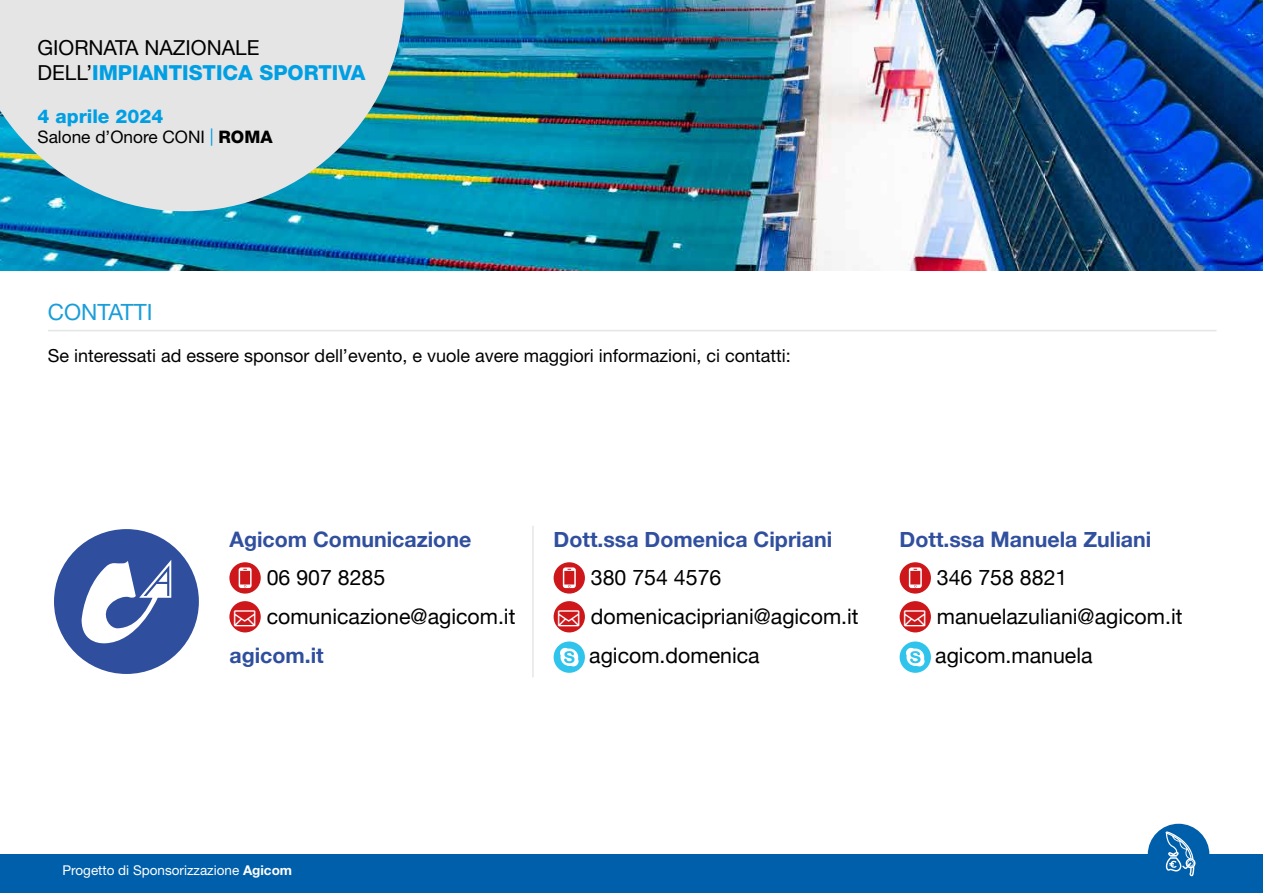
<style>
.page{position:relative;width:1263px;height:893px;background:#fff}
.page>*{position:absolute;margin:0;border:0;box-sizing:border-box;transform-origin:0 0}
.t1{font:22.5px "Helvetica Neue LT Std";color:#1a9dd9}
.t2{font:21.3px/38.8px "Helvetica Neue";color:#000}
.t3{font:700 21.3px "Helvetica Neue";color:#304f9e}
.t4{font:700 21.3px "Helvetica Neue";color:#2f4f9e}
.t5{font:20.7px/24.9px "Helvetica Neue LT Std";color:#000}
.t6{font:800 19.05px "Helvetica Neue LT Std";color:#009fe3}
.t7{font:18px "Helvetica Neue LT Std";color:#000}
.t8{font:17.25px "Helvetica Neue LT Std";color:#000}
.t9{font:13.5px "Helvetica Neue LT Std";color:#fff}
.s1{font-weight:800;color:#009fe3}
.s2{color:#009fe3}
.s3{font-weight:800}
.s4{font-weight:700}
</style>
<div class="page">
<img style="left:0;top:0;width:1263px;height:271px">
<svg style="left:0;top:0;width:405px;height:211px;background:#bed5d9"></svg>
<hr style="left:48px;top:330px;width:1168px;height:1px;background:#e5e5e5">
<svg style="left:229px;top:562px;width:32px;height:32px"></svg>
<svg style="left:239px;top:567px;width:13px;height:21px"></svg>
<div style="left:229px;top:601px;width:32px;height:31px;background:#cd171a;border-radius:50%"></div>
<div style="left:54px;top:529px;width:145px;height:145px;background:#2f4f9e;border-radius:50%"></div>
<svg style="left:82px;top:560px;width:89px;height:84px"></svg>
<div style="left:554px;top:641px;width:31px;height:32px;background:#30c4ed;border-radius:50%"></div>
<svg style="left:560px;top:648px;width:18px;height:18px"></svg>
<div style="left:554px;top:562px;width:31px;height:32px;background:#cd171a;border-radius:50%"></div>
<svg style="left:563px;top:567px;width:13px;height:21px"></svg>
<div style="left:554px;top:601px;width:31px;height:31px;background:#cd171a;border-radius:50%"></div>
<hr style="left:532px;top:526px;width:2px;height:151px;background:#e5e5e5">
<div style="left:900px;top:641px;width:31px;height:32px;background:#30c4ed;border-radius:50%"></div>
<svg style="left:906px;top:648px;width:18px;height:18px"></svg>
<div style="left:900px;top:562px;width:31px;height:32px;background:#cd171a;border-radius:50%"></div>
<svg style="left:909px;top:567px;width:13px;height:21px"></svg>
<div style="left:900px;top:601px;width:31px;height:31px;background:#cd171a;border-radius:50%"></div>
<div style="left:0;top:854px;width:1263px;height:39px;background:#005fab"></div>
<div style="left:1148px;top:824px;width:61px;height:61px;background:#005fab;border-radius:50%"></div>
<svg style="left:1165px;top:831px;width:31px;height:45px"></svg>
<p class="t5" style="left:38px;top:35px;width:329px">GIORNATA NAZIONALE<br>DELL’<span class="s1">IMPIANTISTICA SPORTIVA</span></p>
<p class="t6" style="left:38px;top:105px;width:127px">4 aprile 2024</p>
<p class="t8" style="left:38px;top:127px;width:236px">Salone d’Onore CONI <span class="s2">|</span> <span class="s3">ROMA</span></p>
<p class="t1" style="left:48px;top:298px;width:106px">CONTATTI</p>
<p class="t7" style="left:48px;top:345px;width:744px">Se interessati ad essere sponsor dell’evento, e vuole avere maggiori informazioni, ci contatti:</p>
<p class="t3" style="left:229px;top:522px;width:243px">Agicom Comunicazione</p>
<p class="t2" style="left:267px;top:560px;width:250px">06 907 8285 comunicazione@agicom.it</p>
<p class="t4" style="left:229px;top:639px;width:96px">agicom.it</p>
<p class="t3" style="left:554px;top:522px;width:280px">Dott.ssa Domenica Cipriani</p>
<p class="t2" style="left:589px;top:560px;width:271px">380 754 4576 domenicacipriani@agicom.it agicom.domenica</p>
<p class="t3" style="left:900px;top:522px;width:253px">Dott.ssa Manuela Zuliani</p>
<p class="t2" style="left:935px;top:560px;width:249px">346 758 8821 manuelazuliani@agicom.it agicom.manuela</p>
<p class="t9" style="left:63px;top:862px;width:231px">Progetto di Sponsorizzazione <span class="s4">Agicom</span></p>
</div>
